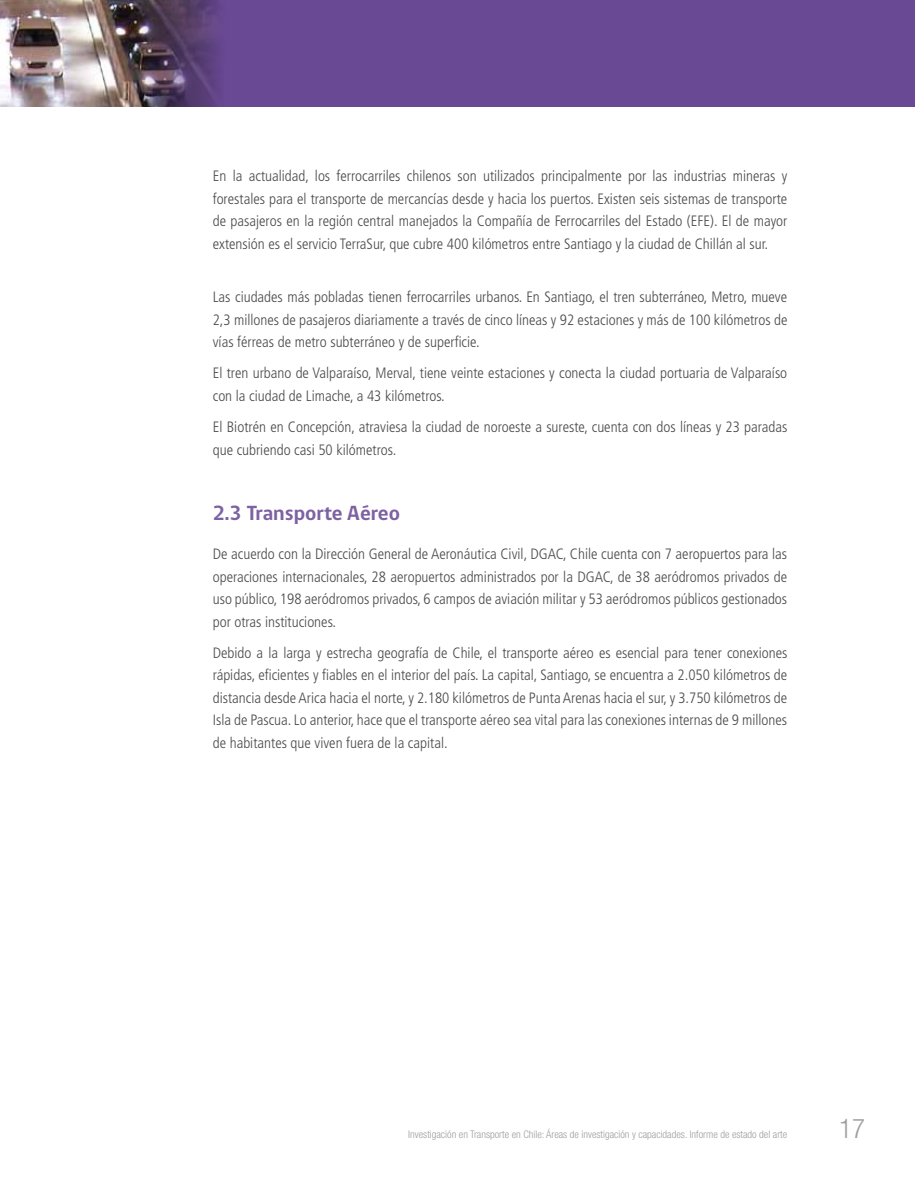
<style>
.page{position:relative;width:915px;height:1191px;background:#fff}
.page>*{position:absolute;margin:0;border:0;box-sizing:border-box;transform-origin:0 0}
.t1{font:300 condensed 27px "Helvetica Neue LT Std";color:#9c9e9f}
.t2{font:700 21px "gob CL";color:#7d61a2}
.t3{font:300 condensed 15px/22.5px "Frutiger LT Std";color:#4b4b4d;text-align:justify}
.t4{font:300 condensed 10.5px "Helvetica Neue LT Std";color:#9c9e9f}
</style>
<div class="page">
<img style="left:0;top:0;width:122px;height:106px">
<div style="left:122px;top:0;width:792px;height:106px;background:#694894"></div>
<p class="t3" style="left:213px;top:165px;width:576px">En la actualidad, los ferrocarriles chilenos son utilizados principalmente por las industrias mineras y forestales para el transporte de mercancías desde y hacia los puertos. Existen seis sistemas de transporte de pasajeros en la región central manejados la Compañía de Ferrocarriles del Estado (EFE). El de mayor extensión es el servicio TerraSur, que cubre 400 kilómetros entre Santiago y la ciudad de Chillán al sur.</p>
<p class="t3" style="left:213px;top:286px;width:576px">Las ciudades más pobladas tienen ferrocarriles urbanos. En Santiago, el tren subterráneo, Metro, mueve 2,3 millones de pasajeros diariamente a través de cinco líneas y 92 estaciones y más de 100 kilómetros de vías férreas de metro subterráneo y de superficie.</p>
<p class="t3" style="left:213px;top:362px;width:575px">El tren urbano de Valparaíso, Merval, tiene veinte estaciones y conecta la ciudad portuaria de Valparaíso con la ciudad de Limache, a 43 kilómetros.</p>
<p class="t3" style="left:213px;top:416px;width:576px">El Biotrén en Concepción, atraviesa la ciudad de noroeste a sureste, cuenta con dos líneas y 23 paradas que cubriendo casi 50 kilómetros.</p>
<h2 class="t2" style="left:213px;top:498px;width:189px">2.3 Transporte Aéreo</h2>
<p class="t3" style="left:213px;top:543px;width:575px">De acuerdo con la Dirección General de Aeronáutica Civil, DGAC, Chile cuenta con 7 aeropuertos para las operaciones internacionales, 28 aeropuertos administrados por la DGAC, de 38 aeródromos privados de uso público, 198 aeródromos privados, 6 campos de aviación militar y 53 aeródromos públicos gestionados por otras instituciones.</p>
<p class="t3" style="left:213px;top:641px;width:576px">Debido a la larga y estrecha geografía de Chile, el transporte aéreo es esencial para tener conexiones rápidas, eficientes y fiables en el interior del país. La capital, Santiago, se encuentra a 2.050 kilómetros de distancia desde Arica hacia el norte, y 2.180 kilómetros de Punta Arenas hacia el sur, y 3.750 kilómetros de Isla de Pascua. Lo anterior, hace que el transporte aéreo sea vital para las conexiones internas de 9 millones de habitantes que viven fuera de la capital.</p>
<p class="t4" style="left:408px;top:1128px;width:380px">Investigación en Transporte en Chile: Áreas de investigación y capacidades. Informe de estado del arte</p>
<h1 class="t1" style="left:838px;top:1113px;width:27px">17</h1>
</div>
